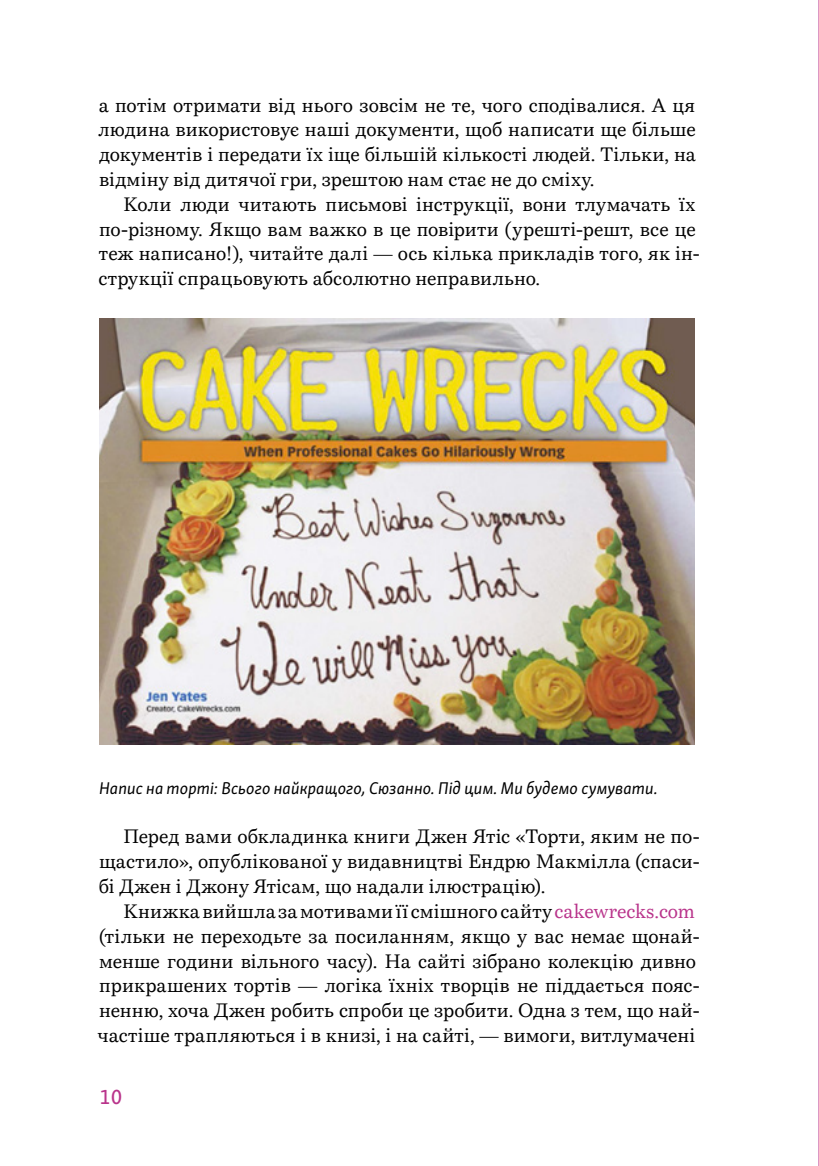
<style>
.page{position:relative;width:819px;height:1166px;background:#fff}
.page>*{position:absolute;margin:0;border:0;box-sizing:border-box;transform-origin:0 0}
.t1{font:21px "Skolar Sans PE Me";color:#b9348b}
.Main{font:19.25px/24.8px "Bressay";letter-spacing:.01em;color:#000;text-align:justify}
.t2{font:italic 17.5px "Skolar Sans PE";color:#000}
.s1{color:#b9348b}
</style>
<div class="page">
<img style="left:99px;top:319px;width:595px;height:425px">
<hr style="left:818px;top:0;width:1px;height:1166px;background:#b9348b">
<p class="Main" style="left:98px;top:94px;width:599px">а потім отримати від нього зовсім не те, чого сподівалися. А ця людина використовує наші документи, щоб написати ще більше документів і передати їх іще більшій кількості людей. Тільки, на відміну від дитячої гри, зрештою нам стає не до сміху.</p>
<p class="Main" style="left:98px;top:193px;width:603px;text-align:left;text-indent:25px">Коли люди читають письмові інструкції, вони тлумачать їх по-різному. Якщо вам важко в це повірити (урешті-решт, все це теж написано!), читайте далі — ось кілька прикладів того, як ін&shy;струкції спрацьовують абсолютно неправильно.</p>
<p class="t2" style="left:99px;top:775px;width:560px">Напис на торті: Всього найкращого, Сюзанно. Під цим. Ми будемо сумувати.</p>
<p class="Main" style="left:99px;top:826px;width:602px;text-indent:24px">Перед вами обкладинка книги Джен Ятіс «Торти, яким не по&shy;щастило», опублікованої у видавництві Ендрю Макмілла (спаси&shy;бі Джен і Джону Ятісам, що надали ілюстрацію).</p>
<p class="Main" style="left:98px;top:900px;width:603px;text-align:left;text-indent:25px">Книжка вийшла за мотивами її смішного сайту <span class="s1">cakewrecks.com </span>(тільки не переходьте за посиланням, якщо у вас немає щонай&shy;менше години вільного часу). На сайті зібрано колекцію дивно прикрашених тортів — логіка їхніх творців не піддається пояс&shy;ненню, хоча Джен робить спроби це зробити. Одна з тем, що най&shy;частіше трапляються і в книзі, і на сайті, — вимоги, витлумачені</p>
<p class="t1" style="left:99px;top:1080px;width:25px">10</p>
</div>
